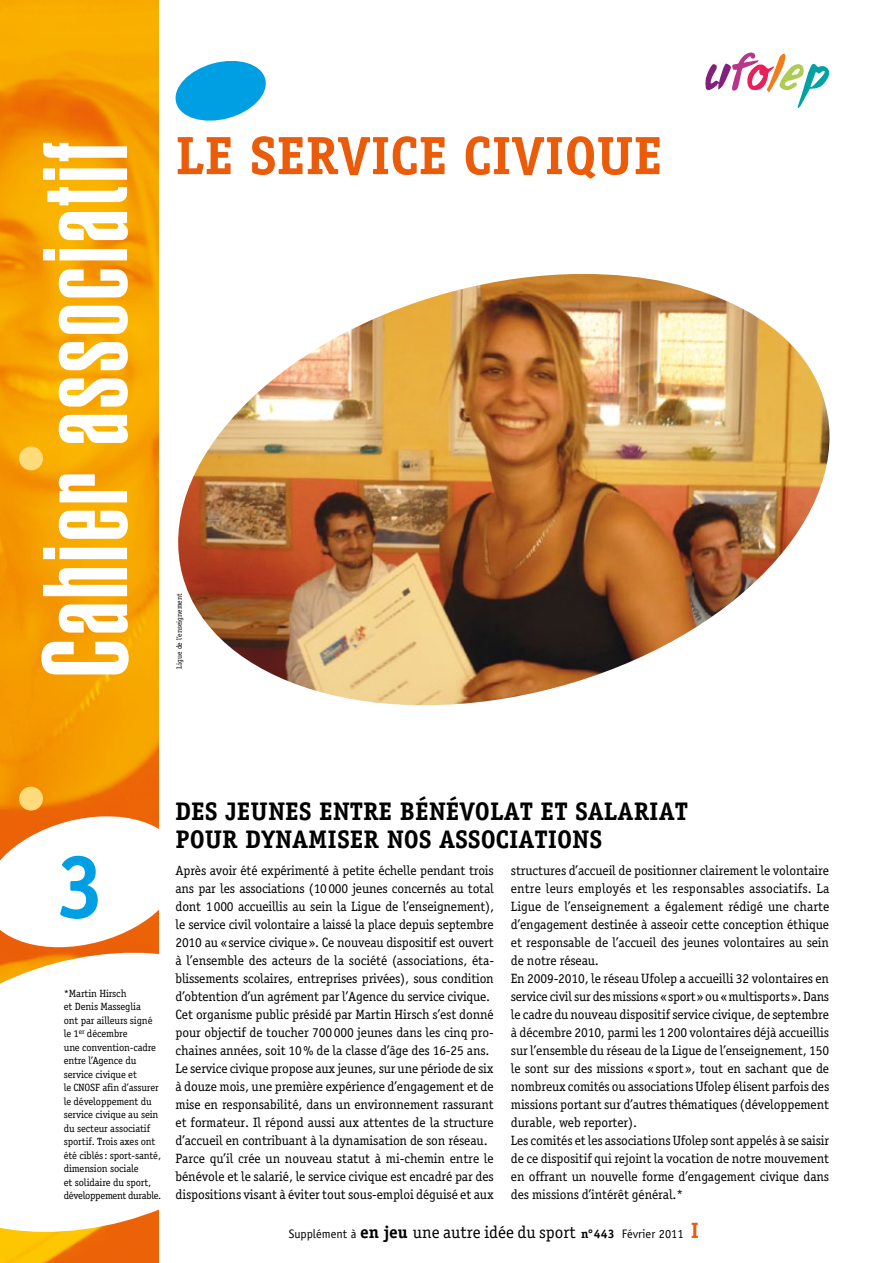
<style>
.page{position:relative;width:893px;height:1263px;background:#fff}
.page>*{position:absolute;margin:0;border:0;box-sizing:border-box;transform-origin:0 0}
.t1{font:900 extra-condensed 118.05px "Helvetica";letter-spacing:.03em;color:#fff}
.t2{font:700 90px "Officina Serif";color:#009fe3}
.t3{font:700 54px "Officina Serif";color:#ea5b0a}
.t4{font:700 25.5px/28.5px "Officina Serif";color:#000}
.t5{font:13.5px/18px "Officina Serif";letter-spacing:-.01em;color:#000}
.t6{font:12.3px "Officina Sans";color:#000}
.t7{font:10.5px/13.5px "Officina Serif";letter-spacing:-.01em;color:#000}
.t8{font:7.5px "Officina Serif";color:#000}
.s1{font-family:"Officina Serif";font-weight:700;font-size:17.25px}
.s2{font-family:"Officina Serif";font-size:17.25px}
.s3{font-family:"Officina Serif";font-weight:700}
.s4{font-family:"Officina Serif";font-weight:700;font-size:22.2px;color:#ea5b0a}
</style>
<div class="page">
<img style="left:178px;top:274px;width:652px;height:432px">
<img style="left:0;top:0;width:159px;height:807px">
<div style="left:19px;top:446px;width:24px;height:24px;background:#ffdb7c;border-radius:50%"></div>
<div style="left:19px;top:787px;width:24px;height:23px;background:#ffdb7c;border-radius:50%"></div>
<svg style="left:175px;top:61px;width:91px;height:60px"></svg>
<svg style="left:0;top:807px;width:159px;height:54px"></svg>
<svg style="left:0;top:910px;width:159px;height:353px"></svg>
<svg style="left:705px;top:53px;width:124px;height:55px"></svg>
<h1 class="t1" style="left:18px;top:678px;width:537px;rotate:-90deg">Cahier associatif</h1>
<h3 class="t3" style="left:176px;top:122px;width:488px">LE SERVICE CIVIQUE</h3>
<p class="t8" style="left:175px;top:669px;width:77px;rotate:-90deg">Ligue de l’enseignement</p>
<h2 class="t2" style="left:55px;top:831px;width:52px">3</h2>
<p class="t7" style="left:64px;top:986px;width:99px">*Martin Hirsch<br>et Denis Masseglia<br>ont par ailleurs signé le 1<sup>er</sup> décembre<br>une convention-cadre entre l’Agence du service civique et<br>le CNOSF afin d’assurer le développement du service civique au sein du secteur associatif sportif. Trois axes ont été ciblés: sport-santé, dimension sociale<br>et solidaire du sport, développement durable.</p>
<h3 class="t4" style="left:176px;top:796px;width:514px">DES JEUNES ENTRE BÉNÉVOLAT ET SALARIAT<br>POUR DYNAMISER NOS ASSOCIATIONS</h3>
<p class="t5" style="left:176px;top:862px;width:320px">Après avoir été expérimenté à petite échelle pendant trois ans par les associations (10000 jeunes concernés au total dont 1000 accueillis au sein la Ligue de l’enseignement), le service civil volontaire a laissé la place depuis septembre 2010 au «service civique». Ce nouveau dispositif est ouvert à l’ensemble des acteurs de la société (associations, éta&shy;blissements scolaires, entreprises privées), sous condition d’obtention d’un agrément par l’Agence du service civique.<br>Cet organisme public présidé par Martin Hirsch s’est donné pour objectif de toucher 700000 jeunes dans les cinq pro&shy;chaines années, soit 10% de la classe d’âge des 16-25 ans.<br>Le service civique propose aux jeunes, sur une période de six à douze mois, une première expérience d’engagement et de mise en responsabilité, dans un environnement rassurant et formateur. Il répond aussi aux attentes de la structure d’accueil en contribuant à la dynamisation de son réseau.<br>Parce qu’il crée un nouveau statut à mi-chemin entre le bénévole et le salarié, le service civique est encadré par des dispositions visant à éviter tout sous-emploi déguisé et aux</p>
<p class="t5" style="left:511px;top:862px;width:320px">structures d’accueil de positionner clairement le volontaire entre leurs employés et les responsables associatifs. La Ligue de l’enseignement a également rédigé une charte d’engagement destinée à asseoir cette conception éthique et responsable de l’accueil des jeunes volontaires au sein de notre réseau.<br>En 2009-2010, le réseau Ufolep a accueilli 32 volontaires en service civil sur des missions «sport» ou «multisports». Dans le cadre du nouveau dispositif service civique, de septembre à décembre 2010, parmi les 1200 volontaires déjà accueillis sur l’ensemble du réseau de la Ligue de l’enseignement, 150 le sont sur des missions «sport», tout en sachant que de nombreux comités ou associations Ufolep élisent parfois des missions portant sur d’autres thématiques (développement durable, web reporter).<br>Les comités et les associations Ufolep sont appelés à se saisir de ce dispositif qui rejoint la vocation de notre mouvement en offrant un nouvelle forme d’engagement civique dans des missions d’intérêt général.*</p>
<p class="t6" style="left:289px;top:1226px;width:412px">Supplément à <span class="s1">en jeu</span> <span class="s2">une autre idée du sport</span> <span class="s3">n°443</span> Février 2011 <span class="s4">I</span></p>
</div>
